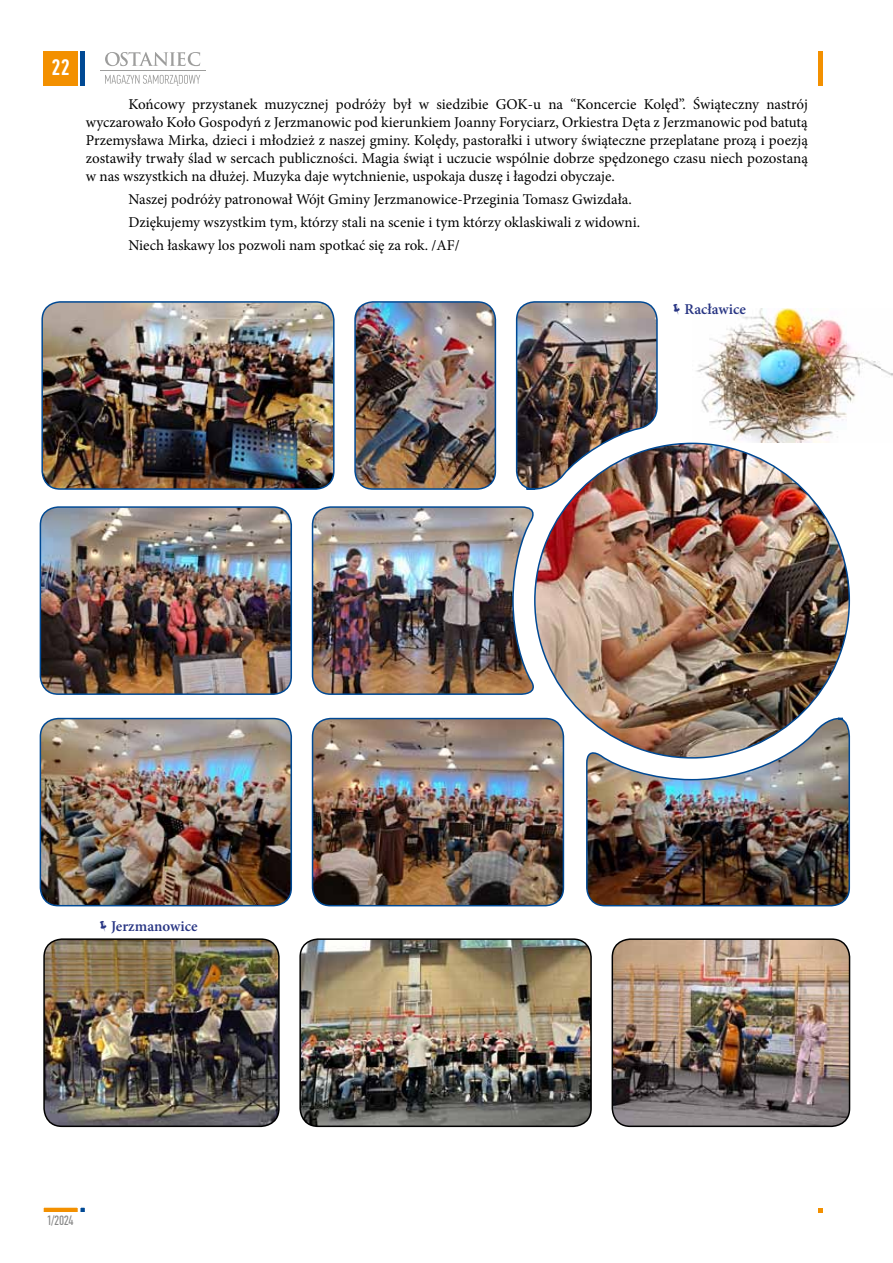
<style>
.page{position:relative;width:893px;height:1263px;background:#fff}
.page>*{position:absolute;margin:0;border:0;box-sizing:border-box;transform-origin:0 0}
.t1{font:500 22.5px "PF Din Text Comp Pro";color:#fff}
.t2{font:15px/18px "Minion Pro";color:#000;text-align:justify}
.t3{font:600 15px "Minion Pro";color:#283583}
.t4{font:13.5px "PF Din Text Comp Pro";color:#878787}
</style>
<div class="page">
<hr style="left:819px;top:51px;width:4px;height:34px;background:#f39000">
<hr style="left:81px;top:51px;width:4px;height:34px;background:#004994">
<div style="left:44px;top:51px;width:34px;height:34px;background:#f39000"></div>
<svg style="left:819px;top:1208px;width:4px;height:4px"></svg>
<svg style="left:105px;top:75px;width:95px;height:11px"></svg>
<svg style="left:105px;top:52px;width:95px;height:14px"></svg>
<hr style="left:100px;top:70px;width:105px;height:1px;background:#9d9d9c">
<svg style="left:43px;top:1207px;width:42px;height:5px"></svg>
<img style="left:692px;top:309px;width:201px;height:134px">
<img style="left:535px;top:443px;width:314px;height:315px;border-radius:157px">
<img style="left:44px;top:302px;width:288px;height:187px">
<div style="left:41px;top:301px;width:294px;height:189px;border:2px solid #004994;border-radius:18px"></div>
<img style="left:40px;top:507px;width:251px;height:187px">
<div style="left:40px;top:506px;width:252px;height:189px;border:2px solid #004994;border-radius:18px"></div>
<img style="left:40px;top:718px;width:251px;height:188px">
<div style="left:40px;top:718px;width:252px;height:188px;border:2px solid #004994;border-radius:18px"></div>
<img style="left:313px;top:718px;width:250px;height:188px">
<div style="left:312px;top:718px;width:252px;height:188px;border:2px solid #004994;border-radius:18px"></div>
<img style="left:586px;top:718px;width:265px;height:189px">
<img style="left:311px;top:506px;width:228px;height:189px">
<img style="left:355px;top:302px;width:140px;height:187px">
<div style="left:354px;top:301px;width:142px;height:189px;border:2px solid #004994;border-radius:18px"></div>
<img style="left:515px;top:301px;width:143px;height:189px">
<img style="left:46px;top:941px;width:233px;height:185px">
<div style="left:43px;top:938px;width:237px;height:189px;border:2px solid #000;border-radius:18px"></div>
<img style="left:302px;top:941px;width:289px;height:185px">
<div style="left:299px;top:938px;width:293px;height:189px;border:2px solid #000;border-radius:18px"></div>
<img style="left:612px;top:939px;width:237px;height:187px">
<div style="left:612px;top:938px;width:238px;height:189px;border:2px solid #000;border-radius:18px"></div>
<h1 class="t1" style="left:52px;top:54px;width:20px">22</h1>
<p class="t2" style="left:86px;top:95px;width:724px;text-indent:43px">Końcowy przystanek muzycznej podróży był w siedzibie GOK-u na “Koncercie Kolęd”. Świąteczny nastrój wyczarowało Koło Gospodyń z Jerzmanowic pod kierunkiem Joanny Foryciarz, Orkiestra Dęta z Jerzmanowic pod batutą Przemysława Mirka, dzieci i młodzież z naszej gminy. Kolędy, pastorałki i utwory świąteczne przeplatane prozą i poezją zostawiły trwały ślad w sercach publiczności. Magia świąt i uczucie wspólnie dobrze spędzonego czasu niech pozostaną w nas wszystkich na dłużej. Muzyka daje wytchnienie, uspokaja duszę i łagodzi obyczaje.</p>
<p class="t2" style="left:128px;top:187px;width:513px;line-height:23.1px;text-align:left">Naszej podróży patronował Wójt Gminy Jerzmanowice-Przeginia Tomasz Gwizdała.<br>Dziękujemy wszystkim tym, którzy stali na scenie i tym którzy oklaskiwali z widowni.<br>Niech łaskawy los pozwoli nam spotkać się za rok. /AF/</p>
<p class="t3" style="left:684px;top:299px;width:63px">Racławice</p>
<p class="t3" style="left:111px;top:915px;width:88px">Jerzmanowice</p>
<p class="t4" style="left:46px;top:1212px;width:29px">1/2024</p>
</div>
